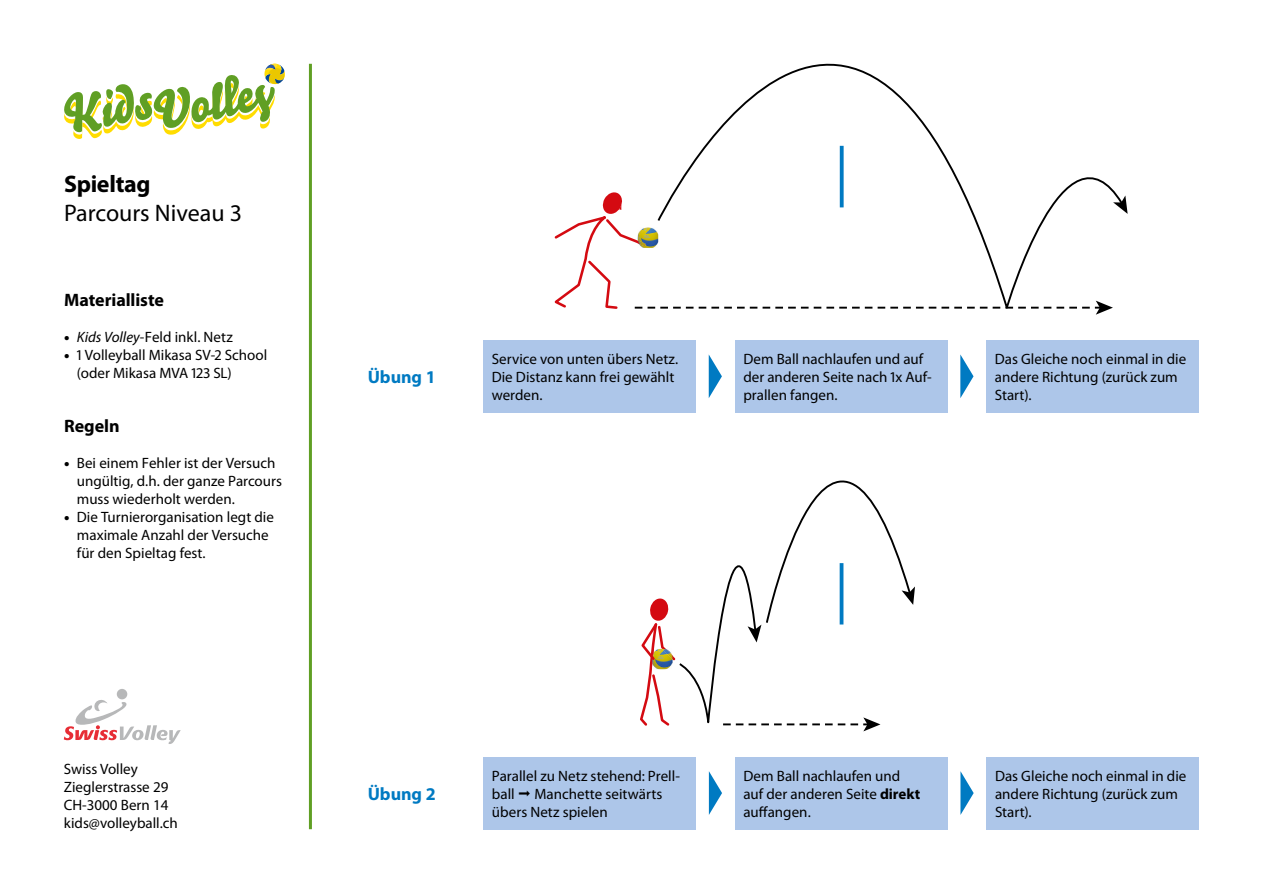
<style>
.page{position:relative;width:1263px;height:893px;background:#fff}
.page>*{position:absolute;margin:0;border:0;box-sizing:border-box;transform-origin:0 0}
.t1{font:24px "Myriad Pro";color:#000}
.t2{font:700 24px "Myriad Pro";letter-spacing:-.015em;color:#000}
.t3{font:700 18px "Myriad Pro";letter-spacing:-.005em;color:#000}
.t4{font:700 18px "Myriad Pro";letter-spacing:-.005em;color:#007ac2}
.t5{font:15px/18px "Myriad Pro";color:#000}
.s1{font-weight:900}
.s2{font-style:italic}
.s3{font-weight:700}
</style>
<div class="page">
<div style="left:117px;top:689px;width:10px;height:10px;background:#b7b8b9;border-radius:50%"></div>
<svg style="left:64px;top:699px;width:117px;height:45px"></svg>
<svg style="left:64px;top:64px;width:221px;height:75px"></svg>
<div style="left:483px;top:340px;width:213px;height:72px;background:#adc6e9"></div>
<div style="left:735px;top:340px;width:212px;height:72px;background:#adc6e9"></div>
<div style="left:986px;top:340px;width:213px;height:72px;background:#adc6e9"></div>
<svg style="left:709px;top:355px;width:13px;height:43px"></svg>
<svg style="left:960px;top:354px;width:13px;height:44px"></svg>
<div style="left:483px;top:757px;width:213px;height:72px;background:#adc6e9"></div>
<div style="left:735px;top:757px;width:212px;height:72px;background:#adc6e9"></div>
<div style="left:986px;top:757px;width:213px;height:72px;background:#adc6e9"></div>
<svg style="left:709px;top:771px;width:13px;height:44px"></svg>
<svg style="left:960px;top:771px;width:14px;height:44px"></svg>
<svg style="left:674px;top:64px;width:440px;height:127px"></svg>
<svg style="left:555px;top:191px;width:572px;height:124px"></svg>
<svg style="left:640px;top:480px;width:275px;height:251px"></svg>
<hr style="left:309px;top:64px;width:3px;height:765px;background:#609f24">
<h1 class="t2" style="left:64px;top:168px;width:88px">Spieltag</h1>
<h1 class="t1" style="left:64px;top:198px;width:179px">Parcours Niveau 3</h1>
<p class="t3" style="left:64px;top:288px;width:101px">Materialliste</p>
<p class="t5" style="left:64px;top:328px;width:170px"><span class="s1">•</span> <span class="s2">Kids Volley</span>-Feld inkl. Netz</p>
<p class="t5" style="left:77px;top:346px;width:192px;text-indent:-13px"><span class="s1">•</span> 1 Volleyball Mikasa SV-2 School (oder Mikasa MVA 123 SL)</p>
<p class="t3" style="left:64px;top:414px;width:57px">Regeln</p>
<p class="t5" style="left:77px;top:454px;width:207px;text-indent:-13px"><span class="s1">•</span> Bei einem Fehler ist der Versuch ungültig, d.h. der ganze Parcours muss wiederholt werden.</p>
<p class="t5" style="left:77px;top:508px;width:199px;text-indent:-13px"><span class="s1">•</span> Die Turnierorganisation legt die maximale Anzahl der Versuche für den Spieltag fest.</p>
<p class="t5" style="left:64px;top:760px;width:116px">Swiss Volley<br>Zieglerstrasse 29<br>CH-3000 Bern 14 kids@volleyball.ch</p>
<p class="t4" style="left:368px;top:365px;width:69px">Übung 1</p>
<p class="t5" style="left:492px;top:350px;width:188px">Service von unten übers Netz.<br>Die Distanz kann frei gewählt werden.</p>
<p class="t5" style="left:743px;top:350px;width:190px">Dem Ball nachlaufen und auf der anderen Seite nach 1x Auf&shy;prallen fangen.</p>
<p class="t5" style="left:995px;top:350px;width:193px">Das Gleiche noch einmal in die andere Richtung (zurück zum<br>Start).</p>
<p class="t4" style="left:368px;top:782px;width:69px">Übung 2</p>
<p class="t5" style="left:492px;top:766px;width:190px">Parallel zu Netz stehend: Prell&shy;ball</p>
<p class="t5" style="left:492px;top:784px;width:172px;text-indent:43px">Manchette seitwärts übers Netz spielen</p>
<p class="t5" style="left:743px;top:766px;width:178px">Dem Ball nachlaufen und auf der anderen Seite <span class="s3">direkt </span>auffangen.</p>
<p class="t5" style="left:995px;top:766px;width:193px">Das Gleiche noch einmal in die andere Richtung (zurück zum<br>Start).</p>
</div>
